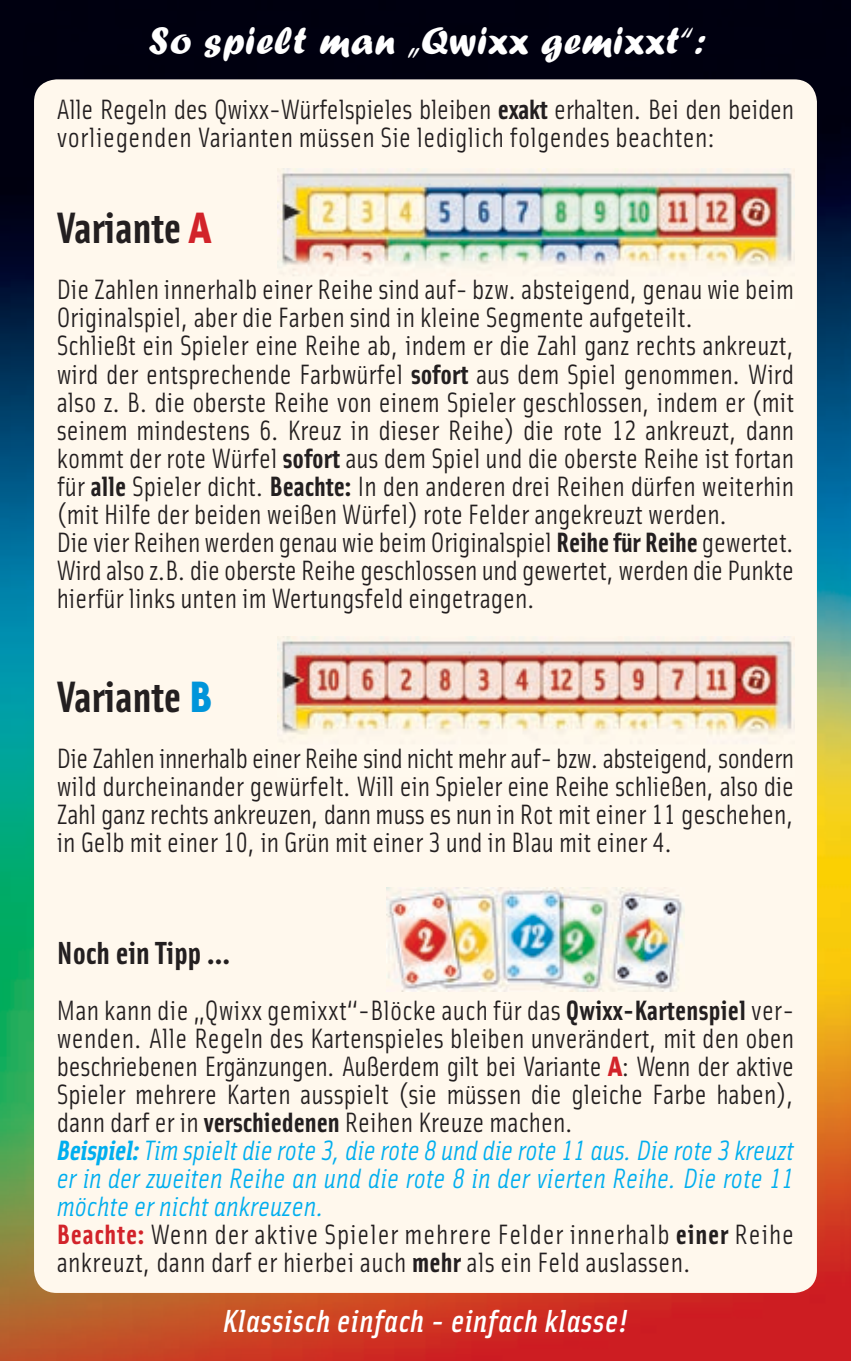
<style>
.page{position:relative;width:851px;height:1361px;background:#fff}
.page>*{position:absolute;margin:0;border:0;box-sizing:border-box;transform-origin:0 0}
.t1{font:44px "Solex Bold Lining";color:#231f20}
.t2{font:40px "Forte";letter-spacing:.02em;color:#fff}
.t3{font:italic 32px "Solex Medium Lining";letter-spacing:.02em;color:#fff}
.t4{font:32px "Solex Bold Lining";color:#231f20}
.t5{font:28px/28px "Solex Regular Lining";color:#231f20;text-align:justify}
.t6{font:italic 28px/28px "Solex Regular Lining";color:#00aeef;text-align:justify}
.t7{font:28px "Solex Regular Lining";letter-spacing:.03em;color:#231f20}
.s1{font-family:"Solex Bold Lining"}
.s2{font-family:"Solex Black Lining";color:#d2232a}
.s3{font-family:"Solex Black Lining";color:#0095da}
.s4{font-family:"Solex Bold Lining";color:#d2232a}
</style>
<div class="page">
<img style="left:0;top:0;width:850px;height:1361px">
<div style="left:34px;top:79px;width:782px;height:1214px;background:#fff8ed;border-radius:23px"></div>
<img style="left:277px;top:168px;width:517px;height:108px">
<img style="left:277px;top:636px;width:517px;height:99px">
<img style="left:386px;top:887px;width:298px;height:104px">
<p class="t2" style="left:148px;top:17px;width:559px">So spielt man „Qwixx gemixxt“:</p>
<p class="t5" style="left:57px;top:95px;width:739px">Alle Regeln des Qwixx-Würfelspieles bleiben <span class="s1">exakt</span> erhalten. Bei den beiden vorliegenden Varianten müssen Sie lediglich folgendes beachten:</p>
<p class="t1" style="left:57px;top:199px;width:156px">Variante <span class="s2">A</span></p>
<p class="t5" style="left:57px;top:275px;width:738px">Die Zahlen innerhalb einer Reihe sind auf- bzw. absteigend, genau wie beim<br>Originalspiel, aber die Farben sind in kleine Segmente aufgeteilt.</p>
<p class="t5" style="left:57px;top:331px;width:739px">Schließt ein Spieler eine Reihe ab, indem er die Zahl ganz rechts ankreuzt, wird der entsprechende Farbwürfel <span class="s1">sofort</span> aus dem Spiel genommen. Wird also z. B. die oberste Reihe von einem Spieler geschlossen, indem er (mit seinem mindestens 6. Kreuz in dieser Reihe) die rote 12 ankreuzt, dann kommt der rote Würfel <span class="s1">sofort</span> aus dem Spiel und die oberste Reihe ist fortan für <span class="s1">alle</span> Spieler dicht. <span class="s1">Beachte:</span> In den anderen drei Reihen dürfen weiterhin (mit Hilfe der beiden weißen Würfel) rote Felder angekreuzt werden.</p>
<p class="t5" style="left:57px;top:527px;width:738px">Die vier Reihen werden genau wie beim Originalspiel <span class="s1">Reihe für Reihe</span> gewertet.</p>
<p class="t5" style="left:57px;top:555px;width:738px">Wird also z.B. die oberste Reihe geschlossen und gewertet, werden die Punkte</p>
<p class="t5" style="left:57px;top:583px;width:480px">hierfür links unten im Wertungsfeld eingetragen.</p>
<p class="t1" style="left:57px;top:667px;width:156px">Variante <span class="s3">B</span></p>
<p class="t5" style="left:57px;top:743px;width:738px">Die Zahlen innerhalb einer Reihe sind nicht mehr auf- bzw. absteigend, sondern wild durcheinander gewürfelt. Will ein Spieler eine Reihe schließen, also die Zahl ganz rechts ankreuzen, dann muss es nun in Rot mit einer 11 geschehen, in Gelb mit einer 10, in Grün mit einer 3 und in Blau mit einer 4.</p>
<p class="t4" style="left:57px;top:931px;width:175px">Noch ein Tipp …</p>
<p class="t5" style="left:57px;top:995px;width:739px">Man kann die „Qwixx gemixxt“-Blöcke auch für das <span class="s1">Qwixx-Kartenspiel</span> ver&shy;wenden. Alle Regeln des Kartenspieles bleiben unverändert, mit den oben beschriebenen Ergänzungen. Außerdem gilt bei Variante <span class="s2">A</span>: Wenn der aktive Spieler mehrere Karten ausspielt (sie müssen die gleiche Farbe haben), dann darf er in <span class="s1">verschiedenen</span> Reihen Kreuze machen.</p>
<p class="t6" style="left:57px;top:1135px;width:739px"><span class="s1">Beispiel:</span> Tim spielt die rote 3, die rote 8 und die rote 11 aus. Die rote 3 kreuzt er in der zweiten Reihe an und die rote 8 in der vierten Reihe. Die rote 11 möchte er nicht ankreuzen.</p>
<p class="t7" style="left:57px;top:1216px;width:739px"><span class="s4">Beachte:</span> Wenn der aktive Spieler mehrere Felder innerhalb <span class="s1">einer</span> Reihe</p>
<p class="t5" style="left:57px;top:1247px;width:636px">ankreuzt, dann darf er hierbei auch <span class="s1">mehr</span> als ein Feld auslassen.</p>
<p class="t3" style="left:223px;top:1300px;width:407px">Klassisch einfach - einfach klasse!</p>
</div>
